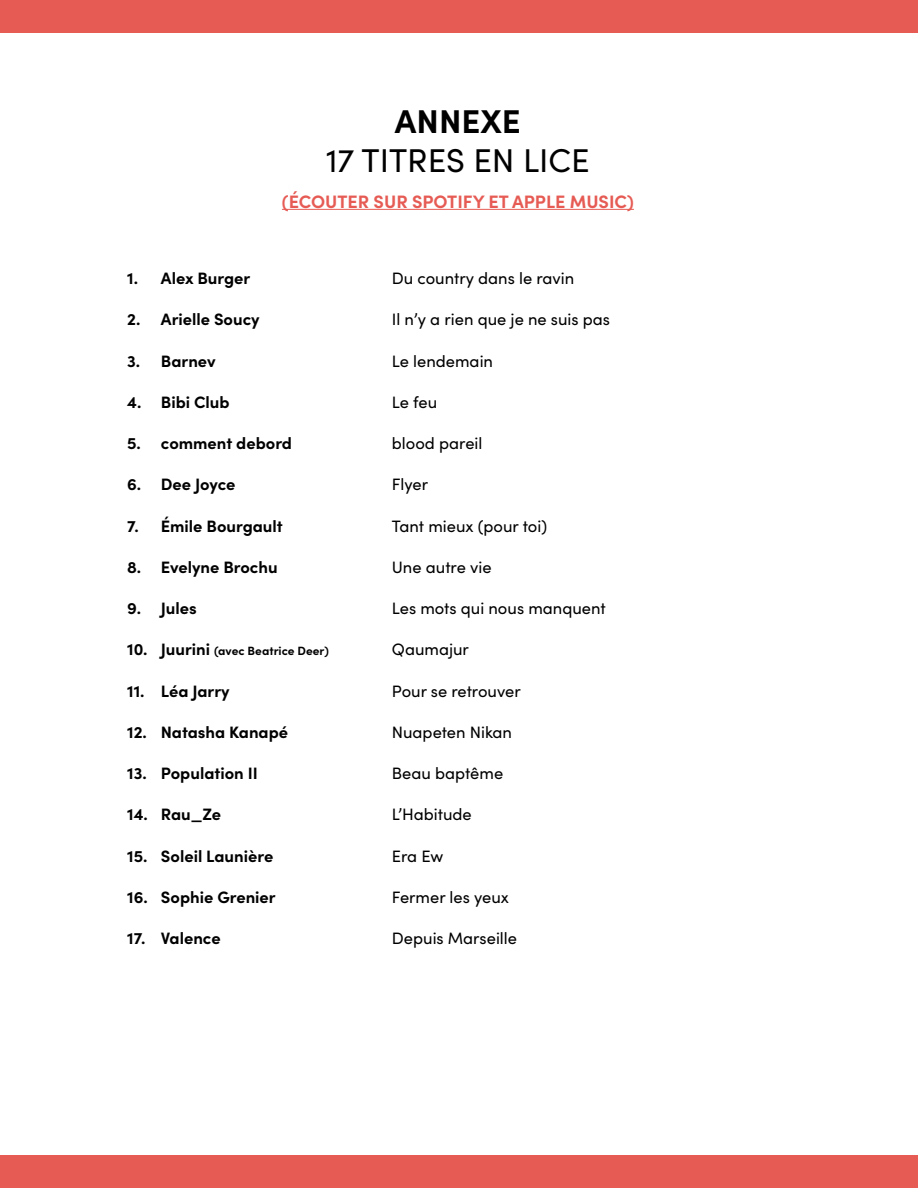
<style>
.page{position:relative;width:918px;height:1188px;background:#fff}
.page>*{position:absolute;margin:0;border:0;box-sizing:border-box;transform-origin:0 0}
.t1{font:33px "Sofia Pro";color:#000}
.t2{font:700 33px "Sofia Pro";color:#000}
.t3{font:700 18px "Sofia Pro";color:#e65b54}
.t4{font:16.5px "Sofia Pro";color:#000}
.t5{font:700 16.5px "Sofia Pro";color:#000}
.t6{font:700 12px "Sofia Pro";color:#000}
.s1{font-size:16.5px}
</style>
<div class="page">
<div style="left:0;top:0;width:918px;height:32px;background:#e65b54"></div>
<div style="left:0;top:1156px;width:918px;height:32px;background:#e65b54"></div>
<hr style="left:282px;top:209px;width:352px;height:1px;background:#e65b54">
<h1 class="t2" style="left:395px;top:96px;width:127px">ANNEXE</h1>
<h1 class="t1" style="left:326px;top:137px;width:265px">17 TITRES EN LICE</h1>
<p class="t3" style="left:282px;top:187px;width:354px">(ÉCOUTER SUR SPOTIFY ET APPLE MUSIC)</p>
<p class="t5" style="left:127px;top:266px;width:125px">1. Alex Burger</p>
<p class="t4" style="left:392px;top:266px;width:184px">Du country dans le ravin</p>
<p class="t5" style="left:127px;top:307px;width:134px">2. Arielle Soucy</p>
<p class="t4" style="left:392px;top:307px;width:220px">Il n’y a rien que je ne suis pas</p>
<p class="t5" style="left:127px;top:348px;width:90px">3. Barnev</p>
<p class="t4" style="left:392px;top:349px;width:103px">Le lendemain</p>
<p class="t5" style="left:127px;top:389px;width:104px">4. Bibi Club</p>
<p class="t4" style="left:392px;top:390px;width:47px">Le feu</p>
<p class="t5" style="left:127px;top:431px;width:166px">5. comment debord</p>
<p class="t4" style="left:392px;top:431px;width:92px">blood pareil</p>
<p class="t5" style="left:127px;top:472px;width:110px">6. Dee Joyce</p>
<p class="t4" style="left:392px;top:472px;width:38px">Flyer</p>
<p class="t5" style="left:127px;top:513px;width:157px">7. Émile Bourgault</p>
<p class="t4" style="left:392px;top:514px;width:157px">Tant mieux (pour toi)</p>
<p class="t5" style="left:127px;top:554px;width:152px">8. Evelyne Brochu</p>
<p class="t4" style="left:392px;top:555px;width:101px">Une autre vie</p>
<p class="t5" style="left:127px;top:596px;width:71px">9. Jules</p>
<p class="t4" style="left:392px;top:596px;width:215px">Les mots qui nous manquent</p>
<p class="t6" style="left:127px;top:642px;width:203px"><span class="s1">10. Juurini</span> (avec Beatrice Deer)</p>
<p class="t4" style="left:392px;top:637px;width:79px">Qaumajur</p>
<p class="t5" style="left:127px;top:678px;width:104px">11. Léa Jarry</p>
<p class="t4" style="left:392px;top:679px;width:130px">Pour se retrouver</p>
<p class="t5" style="left:127px;top:719px;width:163px">12. Natasha Kanapé</p>
<p class="t4" style="left:392px;top:720px;width:122px">Nuapeten Nikan</p>
<p class="t5" style="left:127px;top:761px;width:132px">13. Population II</p>
<p class="t4" style="left:392px;top:761px;width:113px">Beau baptême</p>
<p class="t5" style="left:127px;top:802px;width:96px">14. Rau_Ze</p>
<p class="t4" style="left:392px;top:802px;width:81px">L’Habitude</p>
<p class="t5" style="left:127px;top:843px;width:148px">15. Soleil Launière</p>
<p class="t4" style="left:392px;top:844px;width:53px">Era Ew</p>
<p class="t5" style="left:127px;top:884px;width:150px">16. Sophie Grenier</p>
<p class="t4" style="left:392px;top:885px;width:119px">Fermer les yeux</p>
<p class="t5" style="left:127px;top:926px;width:95px">17. Valence</p>
<p class="t4" style="left:392px;top:926px;width:127px">Depuis Marseille</p>
</div>
